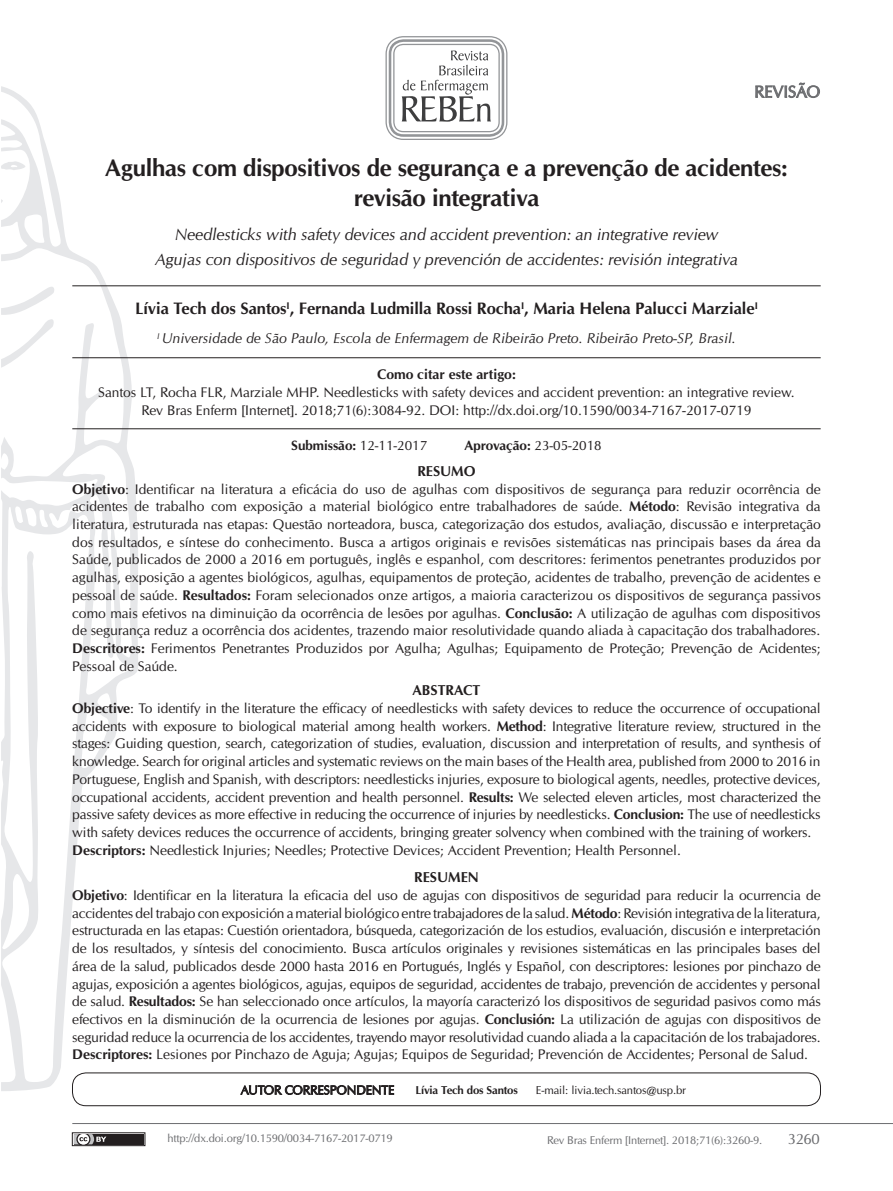
<style>
.page{position:relative;width:893px;height:1191px;background:#fff}
.page>*{position:absolute;margin:0;border:0;box-sizing:border-box;transform-origin:0 0}
.t1{font:700 24px/30px "URW Classico";letter-spacing:-.01em;color:#231f20;text-align:center}
.t2{font:italic 16.5px/25.2px "URW Classico";letter-spacing:-.01em;color:#231f20;text-align:center}
.t3{font:700 16.5px "URW Classico";color:#231f20}
.t4{font:16.5px "URW Classico";color:#6c6d70}
.t5{font:15px "URW Classico";color:#6c6d70}
.t6{font:italic 14.25px "URW Classico";color:#231f20}
.t7{font:700 14.25px "URW Classico";color:#231f20}
.t8{font:13.95px/17.7px "URW Classico";letter-spacing:-.01em;color:#231f20;text-align:justify}
.t9{font:700 13.95px "URW Classico";color:#231f20}
.t10{font:700 13.5px "URW Classico";color:#231f20}
.t11{font:12.45px "URW Classico";letter-spacing:-.01em;color:#231f20}
.t12{font:11.4px "URW Classico";letter-spacing:-.01em;color:#231f20}
.t13{font:700 11.4px "URW Classico";letter-spacing:-.01em;color:#231f20}
.t14{font:11.25px "URW Classico";letter-spacing:-.015em;color:#6c6d70}
.s1{font-weight:400}
.s2{font-weight:700}
</style>
<div class="page">
<div style="left:385px;top:36px;width:122px;height:104px;border:1px solid #939598;border-radius:17px"></div>
<div style="left:389px;top:39px;width:115px;height:98px;border:3px solid #939598;border-radius:14px"></div>
<div style="left:393px;top:44px;width:107px;height:88px;border:1px solid #939598;border-radius:10px"></div>
<svg style="left:402px;top:51px;width:89px;height:71px"></svg>
<hr style="left:72px;top:1123px;width:821px;height:1px;background:#6c6d70">
<svg style="left:1px;top:86px;width:137px;height:1005px"></svg>
<div style="left:72px;top:1132px;width:73px;height:14px;border:1px solid #231f20"></div>
<div style="left:74px;top:1134px;width:70px;height:10px;background:#231f20"></div>
<svg style="left:74px;top:1134px;width:32px;height:10px"></svg>
<hr style="left:72px;top:285px;width:749px;height:1px;background:#231f20">
<hr style="left:72px;top:357px;width:749px;height:1px;background:#231f20">
<hr style="left:72px;top:428px;width:749px;height:1px;background:#231f20">
<svg style="left:755px;top:83px;width:65px;height:15px"></svg>
<div style="left:72px;top:1072px;width:749px;height:34px;border:1px solid #231f20;border-radius:14px"></div>
<svg style="left:241px;top:1085px;width:153px;height:9px"></svg>
<p class="t4" style="left:754px;top:82px;width:67px">REVISÃO</p>
<h1 class="t1" style="left:105px;top:153px;width:684px">Agulhas com dispositivos de segurança e a prevenção de acidentes: revisão integrativa</h1>
<p class="t2" style="left:155px;top:221px;width:584px">Needlesticks with safety devices and accident prevention: an integrative review<br>Agujas con dispositivos de seguridad y prevención de accidentes: revisión integrativa</p>
<p class="t3" style="left:135px;top:298px;width:624px">Lívia Tech dos Santos<sup>I</sup>, Fernanda Ludmilla Rossi Rocha<sup>I</sup>, Maria Helena Palucci Marziale<sup>I</sup></p>
<p class="t6" style="left:157px;top:330px;width:580px"><sup>I</sup> Universidade de São Paulo, Escola de Enfermagem de Ribeirão Preto. Ribeirão Preto-SP, Brasil.</p>
<p class="t9" style="left:377px;top:366px;width:140px">Como citar este artigo:</p>
<p class="t8" style="left:98px;top:384px;width:698px;text-align:center">Santos LT, Rocha FLR, Marziale MHP. Needlesticks with safety devices and accident prevention: an integrative review.<br>Rev Bras Enferm [Internet]. 2018;71(6):3084-92. DOI: http://dx.doi.org/10.1590/0034-7167-2017-0719</p>
<p class="t10" style="left:291px;top:437px;width:137px">Submissão: <span class="s1">12-11-2017</span></p>
<p class="t10" style="left:464px;top:437px;width:139px">Aprovação: <span class="s1">23-05-2018</span></p>
<p class="t7" style="left:417px;top:462px;width:60px">RESUMO</p>
<p class="t8" style="left:72px;top:480px;width:750px"><span class="s2">Objetivo</span>: Identificar na literatura a eficácia do uso de agulhas com dispositivos de segurança para reduzir ocorrência de acidentes de trabalho com exposição a material biológico entre trabalhadores de saúde. <span class="s2">Método</span>: Revisão integrativa da literatura, estruturada nas etapas: Questão norteadora, busca, categorização dos estudos, avaliação, discussão e interpretação dos resultados, e síntese do conhecimento. Busca a artigos originais e revisões sistemáticas nas principais bases da área da Saúde, publicados de 2000 a 2016 em português, inglês e espanhol, com descritores: ferimentos penetrantes produzidos por agulhas, exposição a agentes biológicos, agulhas, equipamentos de proteção, acidentes de trabalho, prevenção de acidentes e pessoal de saúde. <span class="s2">Resultados:</span> Foram selecionados onze artigos, a maioria caracterizou os dispositivos de segurança passivos como mais efetivos na diminuição da ocorrência de lesões por agulhas. <span class="s2">Conclusão:</span> A utilização de agulhas com dispositivos de segurança reduz a ocorrência dos acidentes, trazendo maior resolutividade quando aliada à capacitação dos trabalhadores.<br><span class="s2">Descritores:</span> Ferimentos Penetrantes Produzidos por Agulha; Agulhas; Equipamento de Proteção; Prevenção de Acidentes; Pessoal de Saúde.</p>
<p class="t7" style="left:412px;top:681px;width:69px">ABSTRACT</p>
<p class="t8" style="left:72px;top:699px;width:750px;text-align:left"><span class="s2">Objective</span>: To identify in the literature the efficacy of needlesticks with safety devices to reduce the occurrence of occupational accidents with exposure to biological material among health workers. <span class="s2">Method</span>: Integrative literature review, structured in the stages: Guiding question, search, categorization of studies, evaluation, discussion and interpretation of results, and synthesis of knowledge. Search for original articles and systematic reviews on the main bases of the Health area, published from 2000 to 2016 in Portuguese, English and Spanish, with descriptors: needlesticks injuries, exposure to biological agents, needles, protective devices, occupational accidents, accident prevention and health personnel. <span class="s2">Results:</span> We selected eleven articles, most characterized the passive safety devices as more effective in reducing the occurrence of injuries by needlesticks. <span class="s2">Conclusion:</span> The use of needlesticks with safety devices reduces the occurrence of accidents, bringing greater solvency when combined with the training of workers.<br><span class="s2">Descriptors:</span> Needlestick Injuries; Needles; Protective Devices; Accident Prevention; Health Personnel.</p>
<p class="t7" style="left:414px;top:868px;width:66px">RESUMEN</p>
<p class="t8" style="left:72px;top:886px;width:750px"><span class="s2">Objetivo</span>: Identificar en la literatura la eficacia del uso de agujas con dispositivos de seguridad para reducir la ocurrencia de accidentes del trabajo con exposición a material biológico entre trabajadores de la salud. <span class="s2">Método</span>: Revisión integrativa de la literatura, estructurada en las etapas: Cuestión orientadora, búsqueda, categorización de los estudios, evaluación, discusión e interpretación de los resultados, y síntesis del conocimiento. Busca artículos originales y revisiones sistemáticas en las principales bases del área de la salud, publicados desde 2000 hasta 2016 en Portugués, Inglés y Español, con descriptores: lesiones por pinchazo de agujas, exposición a agentes biológicos, agujas, equipos de seguridad, accidentes de trabajo, prevención de accidentes y personal de salud. <span class="s2">Resultados:</span> Se han seleccionado once artículos, la mayoría caracterizó los dispositivos de seguridad pasivos como más efectivos en la disminución de la ocurrencia de lesiones por agujas. <span class="s2">Conclusión:</span> La utilización de agujas con dispositivos de seguridad reduce la ocurrencia de los accidentes, trayendo mayor resolutividad cuando aliada a la capacitación de los trabajadores.<br><span class="s2">Descriptores:</span> Lesiones por Pinchazo de Aguja; Agujas; Equipos de Seguridad; Prevención de Accidentes; Personal de Salud.</p>
<p class="t11" style="left:241px;top:1083px;width:155px">AUTOR CORRESPONDENTE</p>
<p class="t13" style="left:415px;top:1083px;width:104px">Lívia Tech dos Santos</p>
<p class="t12" style="left:536px;top:1083px;width:152px">E-mail: livia.tech.santos@usp.br</p>
<p class="t14" style="left:168px;top:1132px;width:227px">http://dx.doi.org/10.1590/0034-7167-2017-0719</p>
<p class="t14" style="left:547px;top:1133px;width:217px">Rev Bras Enferm [Internet]. 2018;71(6):3260-9.</p>
<p class="t5" style="left:788px;top:1130px;width:33px">3260</p>
</div>
